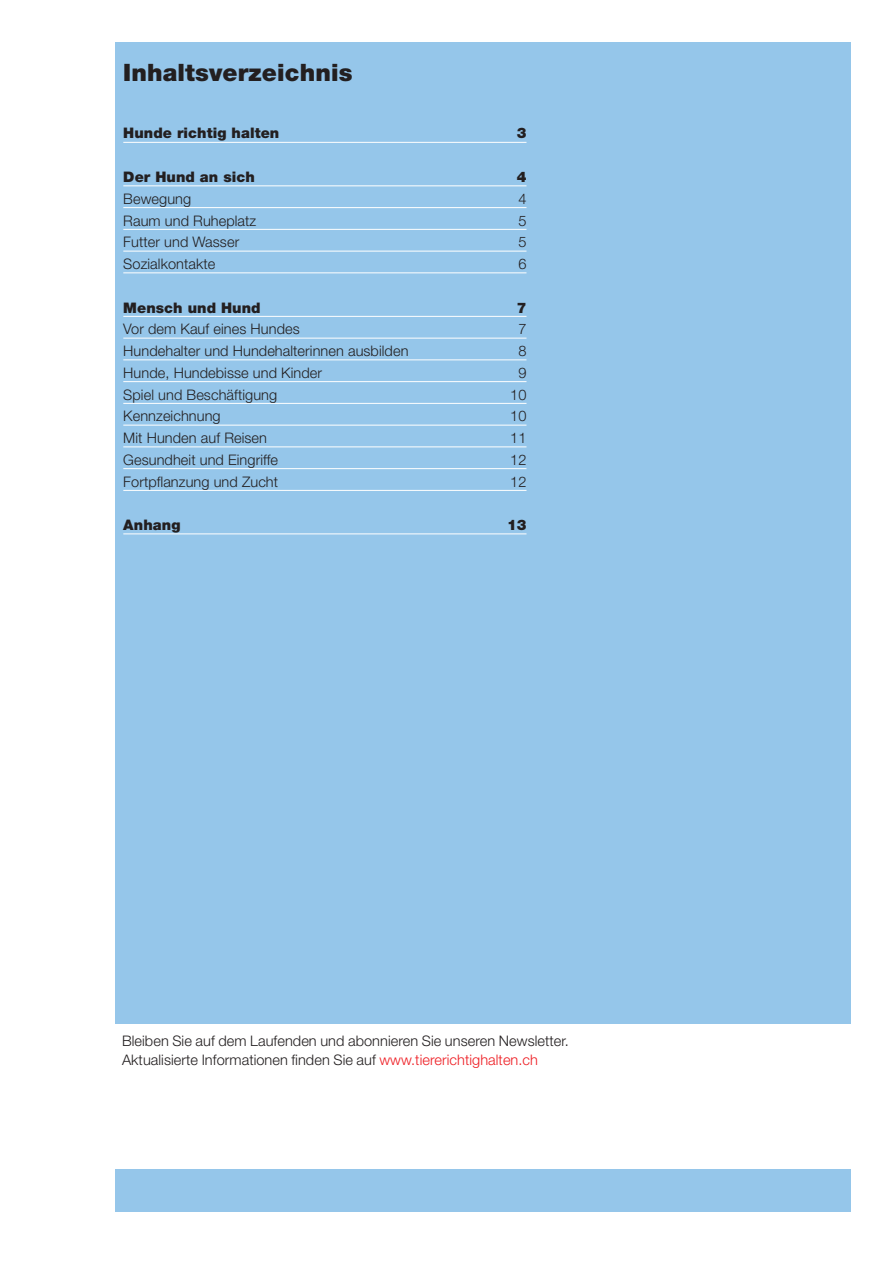
<style>
.page{position:relative;width:893px;height:1263px;background:#fff}
.page>*{position:absolute;margin:0;border:0;box-sizing:border-box;transform-origin:0 0}
.t1{font:900 24px "Helvetica Neue";letter-spacing:.005em;color:#231f20}
.t2{font:300 14.55px/19px "Helvetica Neue";letter-spacing:.005em;color:#231f20}
.t3{font:900 14.55px "Helvetica Neue";letter-spacing:.005em;color:#231f20}
.s1{color:#ee1d23}
</style>
<div class="page">
<div style="left:115px;top:43px;width:735px;height:1169px;background:#95c6ea"></div>
<hr style="left:123px;top:142px;width:403px;height:1px;background:#fff">
<hr style="left:123px;top:185px;width:403px;height:1px;background:#fff">
<hr style="left:123px;top:207px;width:403px;height:1px;background:#fff">
<hr style="left:123px;top:229px;width:403px;height:1px;background:#fff">
<hr style="left:123px;top:251px;width:403px;height:1px;background:#fff">
<hr style="left:123px;top:272px;width:403px;height:1px;background:#fff">
<hr style="left:123px;top:316px;width:403px;height:1px;background:#fff">
<hr style="left:123px;top:338px;width:403px;height:1px;background:#fff">
<hr style="left:123px;top:359px;width:403px;height:1px;background:#fff">
<hr style="left:123px;top:381px;width:403px;height:1px;background:#fff">
<hr style="left:123px;top:403px;width:403px;height:1px;background:#fff">
<hr style="left:123px;top:425px;width:403px;height:1px;background:#fff">
<hr style="left:123px;top:446px;width:403px;height:1px;background:#fff">
<hr style="left:123px;top:468px;width:403px;height:1px;background:#fff">
<hr style="left:123px;top:490px;width:403px;height:1px;background:#fff">
<hr style="left:123px;top:533px;width:403px;height:1px;background:#fff">
<div style="left:111px;top:1024px;width:742px;height:145px;background:#fff"></div>
<h1 class="t1" style="left:123px;top:58px;width:231px">Inhaltsverzeichnis</h1>
<p class="t3" style="left:123px;top:125px;width:158px">Hunde richtig halten</p>
<p class="t3" style="left:517px;top:125px;width:11px">3</p>
<p class="t3" style="left:123px;top:168px;width:133px">Der Hund an sich</p>
<p class="t3" style="left:517px;top:168px;width:11px">4</p>
<p class="t2" style="left:123px;top:189px;width:69px">Bewegung</p>
<p class="t2" style="left:518px;top:189px;width:10px">4</p>
<p class="t2" style="left:123px;top:210px;width:135px">Raum und Ruheplatz</p>
<p class="t2" style="left:518px;top:210px;width:10px">5</p>
<p class="t2" style="left:123px;top:232px;width:117px">Futter und Wasser</p>
<p class="t2" style="left:518px;top:232px;width:10px">5</p>
<p class="t2" style="left:123px;top:254px;width:94px">Sozialkontakte</p>
<p class="t2" style="left:518px;top:254px;width:10px">6</p>
<p class="t3" style="left:123px;top:299px;width:139px">Mensch und Hund</p>
<p class="t3" style="left:517px;top:299px;width:11px">7</p>
<p class="t2" style="left:123px;top:319px;width:178px">Vor dem Kauf eines Hundes</p>
<p class="t2" style="left:518px;top:319px;width:10px">7</p>
<p class="t2" style="left:123px;top:341px;width:287px">Hundehalter und Hundehalterinnen ausbilden</p>
<p class="t2" style="left:518px;top:341px;width:10px">8</p>
<p class="t2" style="left:123px;top:363px;width:200px">Hunde, Hundebisse und Kinder</p>
<p class="t2" style="left:518px;top:363px;width:10px">9</p>
<p class="t2" style="left:123px;top:384px;width:155px">Spiel und Beschäftigung</p>
<p class="t2" style="left:510px;top:384px;width:18px">10</p>
<p class="t2" style="left:123px;top:406px;width:99px">Kennzeichnung</p>
<p class="t2" style="left:510px;top:406px;width:18px">10</p>
<p class="t2" style="left:123px;top:428px;width:145px">Mit Hunden auf Reisen</p>
<p class="t2" style="left:510px;top:428px;width:18px">11</p>
<p class="t2" style="left:123px;top:450px;width:156px">Gesundheit und Eingriffe</p>
<p class="t2" style="left:510px;top:450px;width:18px">12</p>
<p class="t2" style="left:123px;top:471px;width:156px">Fortpflanzung und Zucht</p>
<p class="t2" style="left:510px;top:471px;width:18px">12</p>
<p class="t3" style="left:123px;top:516px;width:59px">Anhang</p>
<p class="t3" style="left:507px;top:516px;width:21px">13</p>
<p class="t2" style="left:122px;top:1030px;width:448px">Bleiben Sie auf dem Laufenden und abonnieren Sie unseren Newsletter.<br>Aktualisierte Informationen finden Sie auf <span class="s1">www.tiererichtighalten.ch</span></p>
</div>
